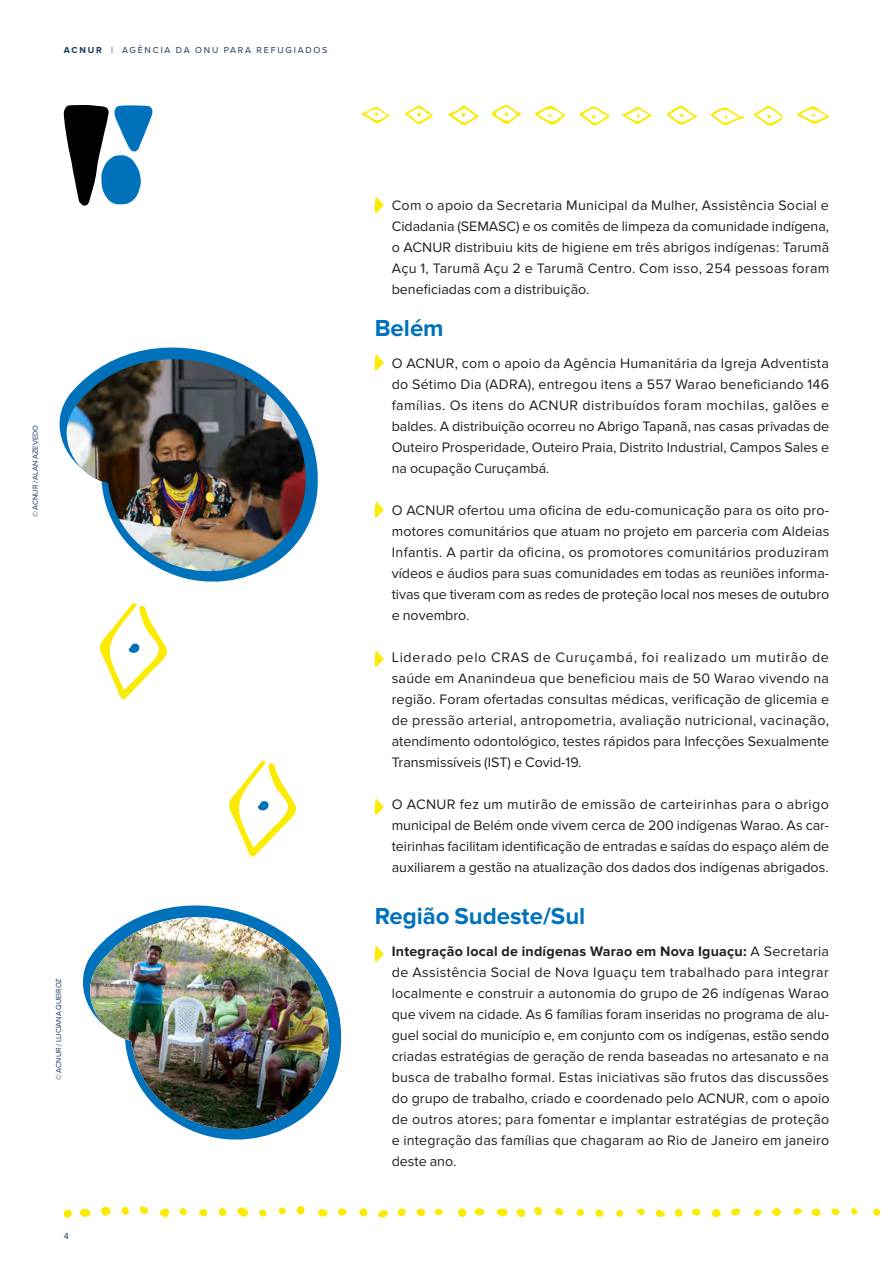
<style>
.page{position:relative;width:893px;height:1263px;background:#fff}
.page>*{position:absolute;margin:0;border:0;box-sizing:border-box;transform-origin:0 0}
.Bullets{font:700 24px "Proxima Nova";color:#0072bc}
.Bullets-2{font:14.25px/21px "Proxima Nova";color:#231f20;text-align:justify}
.t1{font:9px "Proxima Nova";letter-spacing:.2em;color:#17385e}
.Nota_de_rodape{font:7.5px "Proxima Nova";color:#17385e}
.s1{font-weight:700}
</style>
<div class="page">
<svg style="left:375px;top:197px;width:9px;height:16px"></svg>
<svg style="left:375px;top:354px;width:9px;height:17px"></svg>
<svg style="left:375px;top:501px;width:9px;height:17px"></svg>
<svg style="left:375px;top:650px;width:9px;height:17px"></svg>
<svg style="left:375px;top:798px;width:9px;height:17px"></svg>
<svg style="left:375px;top:945px;width:9px;height:17px"></svg>
<svg style="left:307px;top:429px;width:11px;height:98px"></svg>
<svg style="left:330px;top:986px;width:12px;height:100px"></svg>
<svg style="left:59px;top:347px;width:248px;height:235px"></svg>
<img style="left:65px;top:359px;width:241px;height:213px">
<svg style="left:83px;top:905px;width:199px;height:235px"></svg>
<img style="left:89px;top:917px;width:241px;height:213px">
<svg style="left:797px;top:106px;width:33px;height:18px"></svg>
<svg style="left:753px;top:106px;width:30px;height:20px"></svg>
<svg style="left:710px;top:107px;width:35px;height:19px"></svg>
<svg style="left:667px;top:105px;width:31px;height:20px"></svg>
<svg style="left:622px;top:107px;width:30px;height:17px"></svg>
<svg style="left:579px;top:106px;width:30px;height:20px"></svg>
<svg style="left:535px;top:105px;width:31px;height:20px"></svg>
<svg style="left:492px;top:105px;width:29px;height:19px"></svg>
<svg style="left:448px;top:106px;width:31px;height:19px"></svg>
<svg style="left:405px;top:106px;width:28px;height:19px"></svg>
<svg style="left:361px;top:107px;width:29px;height:16px"></svg>
<svg style="left:63px;top:1209px;width:9px;height:9px"></svg>
<svg style="left:80px;top:1208px;width:11px;height:9px"></svg>
<svg style="left:101px;top:1206px;width:10px;height:10px"></svg>
<svg style="left:121px;top:1206px;width:8px;height:9px"></svg>
<svg style="left:140px;top:1206px;width:8px;height:8px"></svg>
<svg style="left:159px;top:1208px;width:10px;height:9px"></svg>
<svg style="left:179px;top:1208px;width:8px;height:7px"></svg>
<svg style="left:199px;top:1209px;width:8px;height:7px"></svg>
<svg style="left:218px;top:1208px;width:9px;height:8px"></svg>
<svg style="left:237px;top:1207px;width:11px;height:10px"></svg>
<svg style="left:259px;top:1209px;width:8px;height:8px"></svg>
<svg style="left:279px;top:1207px;width:7px;height:7px"></svg>
<svg style="left:296px;top:1206px;width:9px;height:8px"></svg>
<svg style="left:318px;top:1209px;width:10px;height:8px"></svg>
<svg style="left:338px;top:1208px;width:9px;height:7px"></svg>
<svg style="left:359px;top:1208px;width:9px;height:9px"></svg>
<svg style="left:378px;top:1210px;width:10px;height:8px"></svg>
<svg style="left:398px;top:1208px;width:8px;height:8px"></svg>
<svg style="left:416px;top:1208px;width:9px;height:9px"></svg>
<svg style="left:435px;top:1208px;width:8px;height:7px"></svg>
<svg style="left:458px;top:1208px;width:9px;height:9px"></svg>
<svg style="left:474px;top:1208px;width:11px;height:7px"></svg>
<svg style="left:496px;top:1208px;width:12px;height:9px"></svg>
<svg style="left:516px;top:1208px;width:9px;height:9px"></svg>
<svg style="left:534px;top:1207px;width:8px;height:9px"></svg>
<svg style="left:555px;top:1208px;width:9px;height:7px"></svg>
<svg style="left:576px;top:1209px;width:8px;height:7px"></svg>
<svg style="left:595px;top:1209px;width:9px;height:8px"></svg>
<svg style="left:616px;top:1210px;width:7px;height:7px"></svg>
<svg style="left:636px;top:1208px;width:9px;height:7px"></svg>
<svg style="left:656px;top:1209px;width:9px;height:8px"></svg>
<svg style="left:675px;top:1209px;width:8px;height:8px"></svg>
<svg style="left:692px;top:1208px;width:9px;height:8px"></svg>
<svg style="left:712px;top:1208px;width:9px;height:10px"></svg>
<svg style="left:731px;top:1208px;width:9px;height:8px"></svg>
<svg style="left:754px;top:1209px;width:8px;height:7px"></svg>
<svg style="left:772px;top:1208px;width:9px;height:8px"></svg>
<svg style="left:793px;top:1208px;width:9px;height:6px"></svg>
<svg style="left:811px;top:1208px;width:9px;height:8px"></svg>
<svg style="left:831px;top:1208px;width:9px;height:7px"></svg>
<svg style="left:851px;top:1207px;width:6px;height:8px"></svg>
<svg style="left:873px;top:1208px;width:8px;height:8px"></svg>
<svg style="left:229px;top:760px;width:67px;height:97px"></svg>
<svg style="left:99px;top:603px;width:68px;height:96px"></svg>
<svg style="left:64px;top:105px;width:88px;height:101px"></svg>
<p class="t1" style="left:64px;top:45px;width:265px"><span class="s1">ACNUR</span> | AGÊNCIA DA ONU PARA REFUGIADOS</p>
<p class="Nota_de_rodape" style="left:31px;top:517px;width:93px;rotate:-90deg">© ACNUR / ALAN AZEVEDO</p>
<p class="Nota_de_rodape" style="left:54px;top:1080px;width:103px;rotate:-90deg">© ACNUR / LUCIANA QUEIROZ</p>
<p class="t1" style="left:64px;top:1231px;width:7px">4</p>
<p class="Bullets-2" style="left:392px;top:195px;width:439px">Com o apoio da Secretaria Municipal da Mulher, Assistência Social e Cidadania (SEMASC) e os comitês de limpeza da comunidade indígena, o ACNUR distribuiu kits de higiene em três abrigos indígenas: Tarumã Açu 1, Tarumã Açu 2 e Tarumã Centro. Com isso, 254 pessoas foram beneficiadas com a distribuição.</p>
<p class="Bullets" style="left:375px;top:314px;width:70px">Belém</p>
<p class="Bullets-2" style="left:392px;top:352px;width:439px">O ACNUR, com o apoio da Agência Humanitária da Igreja Adventista do Sétimo Dia (ADRA), entregou itens a 557 Warao beneficiando 146 famílias. Os itens do ACNUR distribuídos foram mochilas, galões e baldes. A distribuição ocorreu no Abrigo Tapanã, nas casas privadas de Outeiro Prosperidade, Outeiro Praia, Distrito Industrial, Campos Sales e na ocupação Curuçambá.</p>
<p class="Bullets-2" style="left:392px;top:499px;width:439px">O ACNUR ofertou uma oficina de edu-comunicação para os oito pro&shy;motores comunitários que atuam no projeto em parceria com Aldeias Infantis. A partir da oficina, os promotores comunitários produziram vídeos e áudios para suas comunidades em todas as reuniões informa&shy;tivas que tiveram com as redes de proteção local nos meses de outubro e novembro.</p>
<p class="Bullets-2" style="left:392px;top:646px;width:439px">Liderado pelo CRAS de Curuçambá, foi realizado um mutirão de saúde em Ananindeua que beneficiou mais de 50 Warao vivendo na região. Foram ofertadas consultas médicas, verificação de glicemia e de pressão arterial, antropometria, avaliação nutricional, vacinação, atendimento odontológico, testes rápidos para Infecções Sexualmente Transmissíveis (IST) e Covid-19.</p>
<p class="Bullets-2" style="left:392px;top:793px;width:439px">O ACNUR fez um mutirão de emissão de carteirinhas para o abrigo municipal de Belém onde vivem cerca de 200 indígenas Warao. As car&shy;teirinhas facilitam identificação de entradas e saídas do espaço além de auxiliarem a gestão na atualização dos dados dos indígenas abrigados.</p>
<p class="Bullets" style="left:375px;top:902px;width:212px">Região Sudeste/Sul</p>
<p class="Bullets-2" style="left:392px;top:940px;width:439px"><span class="s1">Integração local de indígenas Warao em Nova Iguaçu:</span> A Secretaria de Assistência Social de Nova Iguaçu tem trabalhado para integrar localmente e construir a autonomia do grupo de 26 indígenas Warao que vivem na cidade. As 6 famílias foram inseridas no programa de alu&shy;guel social do município e, em conjunto com os indígenas, estão sendo criadas estratégias de geração de renda baseadas no artesanato e na busca de trabalho formal. Estas iniciativas são frutos das discussões do grupo de trabalho, criado e coordenado pelo ACNUR, com o apoio de outros atores; para fomentar e implantar estratégias de proteção e integração das famílias que chagaram ao Rio de Janeiro em janeiro deste ano.</p>
</div>
